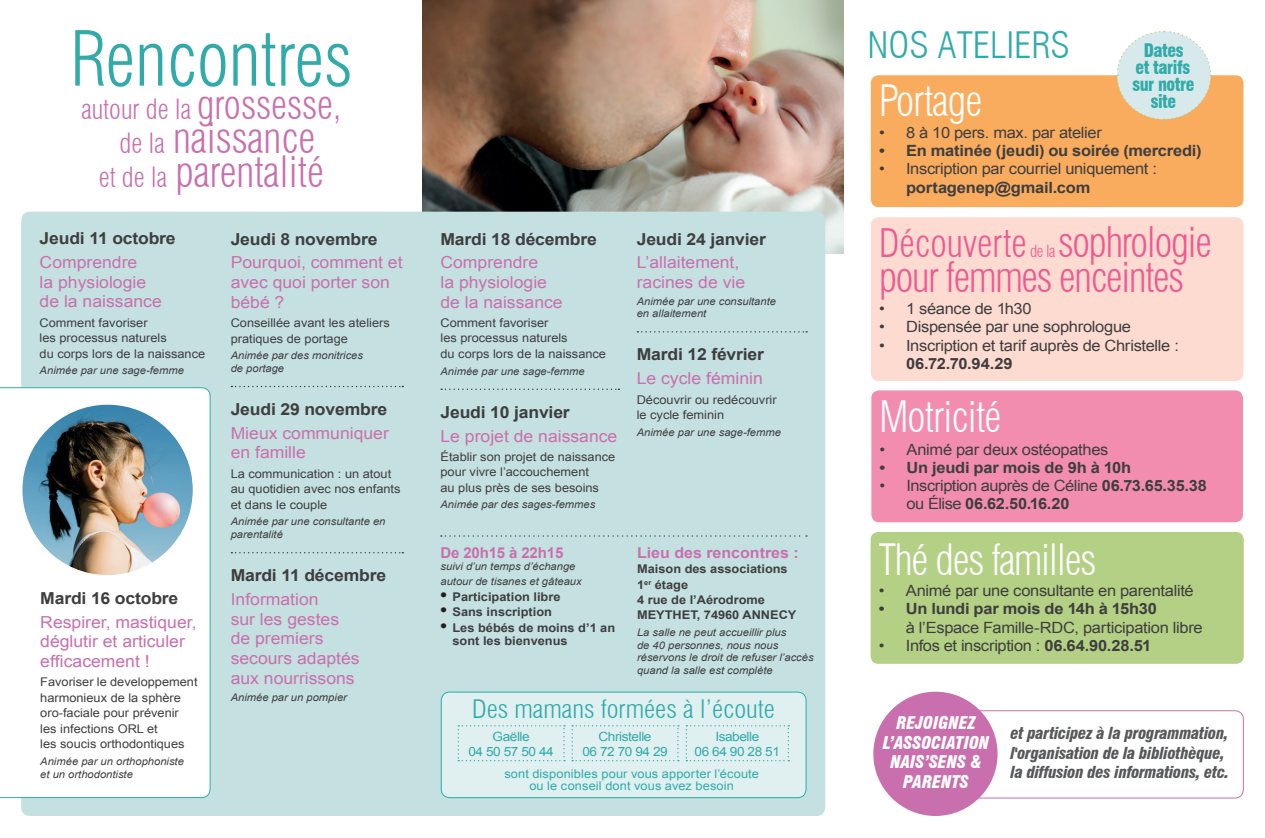
<style>
.page{position:relative;width:1265px;height:838px;background:#fff}
.page>*{position:absolute;margin:0;border:0;box-sizing:border-box;transform-origin:0 0}
.t1{font:300 condensed 74.4px "Swiss 721 BT";color:#30abaa;scale:.96 1}
.t2{font:300 condensed 42.15px/34.2px "Swiss 721 BT";color:#c96fad;text-align:center;scale:.96 1}
.t3{font:300 condensed 42.15px "Swiss 721 BT";letter-spacing:-.02em;color:#fff;scale:.96 1}
.t4{font:300 condensed 41.1px/35.1px "Swiss 721 BT";letter-spacing:-.03em;color:#f05892;scale:.96 1}
.t5{font:300 condensed 38.4px "Swiss 721 BT";color:#f05892;scale:.96 1}
.t6{font:300 condensed 35.55px "Swiss 721 BT";color:#30abaa;scale:1.06 1}
.t7{font:300 condensed 27.3px "Swiss 721 BT";color:#c96fad;scale:.96 1}
.t8{font:300 condensed 24.9px "Swiss 721 BT";color:#30abaa;scale:1.07 1}
.t9{font:900 condensed 18.3px/17px "Swiss 721 BT";letter-spacing:-.025em;color:#30abaa;text-align:center;scale:.96 1}
.t10{font:italic 900 condensed 17.1px/19.5px "Swiss 721 BT";color:#fff;text-align:center}
.t11{font:16.5px/19.6px "Arial";color:#c96fad;scale:1.07 1}
.t12{font:700 16.5px "Arial";letter-spacing:-.01em;color:#3e3e3f;scale:1.07 1}
.t13{font:300 condensed 16.5px "Swiss 721 BT";color:#f05892;scale:.96 1}
.t14{font:italic 900 condensed 16.2px/19.5px "Swiss 721 BT";letter-spacing:-.02em;color:#57585a}
.t15{font:15.45px/18.3px "Arial";letter-spacing:-.02em;color:#3e3e3f;scale:1.06 1}
.t16{font:700 15.45px "Arial";letter-spacing:-.015em;color:#3e3e3f;scale:1.06 1}
.t17{font:700 15px "Arial";color:#c96fad;scale:1.07 1}
.t18{font:700 15px "Arial";color:#c96fad}
.t19{font:12.75px/15.3px "Arial";letter-spacing:-.03em;color:#30abaa;text-align:center;scale:1.07 1}
.t20{font:12px/15.5px "Arial";color:#3e3e3f;scale:1.07 1}
.t21{font:700 12px/15.5px "Arial";color:#3e3e3f;scale:1.07 1}
.t22{font:12px/12.6px "Arial";letter-spacing:.01em;color:#30abaa;text-align:center;scale:1.07 1}
.t23{font:italic 10.5px/12.6px "Arial";color:#3e3e3f;scale:1.07 1}
.s1{font-size:39.75px}
.s2{font-size:36.45px}
.s3{font-size:27.3px}
.s4{font-size:18px;color:#231f20}
.s5{font-weight:700}
</style>
<div class="page">
<img style="left:423px;top:0;width:421px;height:254px">
<div style="left:21px;top:212px;width:804px;height:604px;background:#c5e0e0;border-radius:9px"></div>
<div style="left:0;top:387px;width:210px;height:411px;background:#fff"></div>
<div style="left:441px;top:692px;width:365px;height:105px;background:#e0efef;border-radius:9px"></div>
<div style="left:441px;top:691px;width:365px;height:107px;border:1px solid #30abaa;border-radius:9px"></div>
<div style="left:918px;top:710px;width:326px;height:88px;border:1px solid #c96fad;border-radius:9px"></div>
<svg style="left:637px;top:331px;width:170px;height:1px"></svg>
<svg style="left:572px;top:725px;width:107px;height:36px"></svg>
<svg style="left:686px;top:725px;width:103px;height:36px"></svg>
<div style="left:871px;top:390px;width:372px;height:132px;background:#f38daf;border-radius:8px"></div>
<div style="left:871px;top:75px;width:372px;height:132px;background:#faac5e;border-radius:8px"></div>
<div style="left:871px;top:217px;width:372px;height:164px;background:#fddbd0;border-radius:8px"></div>
<div style="left:871px;top:532px;width:373px;height:132px;background:#b4d084;border-radius:8px"></div>
<svg style="left:1116px;top:30px;width:96px;height:90px"></svg>
<svg style="left:231px;top:386px;width:172px;height:1px"></svg>
<svg style="left:231px;top:552px;width:172px;height:1px"></svg>
<svg style="left:441px;top:388px;width:178px;height:2px"></svg>
<svg style="left:441px;top:535px;width:366px;height:2px"></svg>
<svg style="left:458px;top:725px;width:107px;height:36px"></svg>
<img style="left:22px;top:404px;width:171px;height:171px;border-radius:86px">
<div style="left:873px;top:691px;width:125px;height:125px;background:#c96fad;border-radius:50%"></div>
<h1 class="t1" style="left:70px;top:14px;width:295px">Rencontres</h1>
<h3 class="t7" style="left:81px;top:92px;width:272px">autour de la <span class="s1">grossesse</span><span class="s2">,</span></h3>
<h2 class="t2" style="left:99px;top:120px;width:236px"><span class="s3">de la</span> naissance<br><span class="s3">et de la</span> parentalité</h2>
<h3 class="t12" style="left:40px;top:227px;width:129px">Jeudi 11 octobre</h3>
<h3 class="t11" style="left:40px;top:252px;width:116px">Comprendre<br>la physiologie de la naissance</h3>
<p class="t20" style="left:40px;top:315px;width:156px">Comment favoriser<br>les processus naturels<br>du corps lors de la naissance</p>
<p class="t23" style="left:40px;top:364px;width:136px">Animée par une sage-femme</p>
<h3 class="t12" style="left:40px;top:587px;width:131px">Mardi 16 octobre</h3>
<h3 class="t11" style="left:40px;top:612px;width:148px">Respirer, mastiquer, déglutir et articuler efficacement !</h3>
<p class="t20" style="left:40px;top:674px;width:149px">Favoriser le developpement harmonieux de la sphère oro-faciale pour prévenir les infections ORL et<br>les soucis orthodontiques</p>
<p class="t23" style="left:40px;top:755px;width:136px">Animée par un orthophoniste et un orthodontiste</p>
<h3 class="t12" style="left:231px;top:228px;width:139px">Jeudi 8 novembre</h3>
<h3 class="t11" style="left:231px;top:253px;width:162px">Pourquoi, comment et avec quoi porter son bébé ?</h3>
<p class="t20" style="left:231px;top:315px;width:150px">Conseillée avant les ateliers pratiques de portage</p>
<p class="t23" style="left:231px;top:349px;width:125px">Animée par des monitrices de portage</p>
<h3 class="t12" style="left:231px;top:398px;width:148px">Jeudi 29 novembre</h3>
<h3 class="t11" style="left:231px;top:423px;width:149px">Mieux communiquer en famille</h3>
<p class="t20" style="left:231px;top:466px;width:160px">La communication : un atout au quotidien avec nos enfants et dans le couple</p>
<p class="t23" style="left:231px;top:515px;width:146px">Animée par une consultante en parentalité</p>
<h3 class="t12" style="left:231px;top:564px;width:147px">Mardi 11 décembre</h3>
<h3 class="t11" style="left:231px;top:589px;width:122px">Information<br>sur les gestes de premiers secours adaptés aux nourrissons</h3>
<p class="t23" style="left:231px;top:690px;width:110px">Animée par un pompier</p>
<h3 class="t12" style="left:441px;top:228px;width:148px">Mardi 18 décembre</h3>
<h3 class="t11" style="left:441px;top:253px;width:116px">Comprendre<br>la physiologie de la naissance</h3>
<p class="t20" style="left:441px;top:315px;width:156px">Comment favoriser<br>les processus naturels<br>du corps lors de la naissance</p>
<p class="t23" style="left:441px;top:365px;width:136px">Animée par une sage-femme</p>
<h3 class="t12" style="left:441px;top:401px;width:122px">Jeudi 10 janvier</h3>
<h3 class="t11" style="left:441px;top:426px;width:167px">Le projet de naissance</h3>
<p class="t20" style="left:441px;top:449px;width:165px">Établir son projet de naissance pour vivre l’accouchement<br>au plus près de ses besoins</p>
<p class="t23" style="left:441px;top:498px;width:146px">Animée par des sages-femmes</p>
<p class="t18" style="left:441px;top:542px;width:124px">De 20h15 à 22h15</p>
<p class="t23" style="left:441px;top:559px;width:133px;line-height:15.1px">suivi d’un temps d’échange autour de tisanes et gâteaux</p>
<p class="t21" style="left:441px;top:589px;width:114px"><span class="s4">•</span> Participation libre</p>
<p class="t21" style="left:441px;top:604px;width:106px"><span class="s4">•</span> Sans inscription</p>
<p class="t21" style="left:453px;top:621px;width:154px;line-height:13.5px;text-indent:-12px"><span class="s4">•</span> Les bébés de moins d’1 an sont les bienvenus</p>
<h3 class="t12" style="left:637px;top:228px;width:122px">Jeudi 24 janvier</h3>
<h3 class="t11" style="left:637px;top:253px;width:103px">L’allaitement, racines de vie</h3>
<p class="t23" style="left:637px;top:295px;width:132px">Animée par une consultante en allaitement</p>
<h3 class="t12" style="left:637px;top:344px;width:120px">Mardi 12 février</h3>
<h3 class="t11" style="left:637px;top:369px;width:119px">Le cycle féminin</h3>
<p class="t20" style="left:637px;top:392px;width:132px">Découvrir ou redécouvrir le cycle feminin</p>
<p class="t23" style="left:637px;top:426px;width:136px">Animée par une sage-femme</p>
<p class="t17" style="left:637px;top:542px;width:153px">Lieu des rencontres :</p>
<p class="t21" style="left:637px;top:561px;width:150px">Maison des associations<br>1<sup>er</sup> étage<br>4 rue de l’Aérodrome<br>MEYTHET, 74960 ANNECY</p>
<p class="t23" style="left:637px;top:626px;width:167px">La salle ne peut accueillir plus<br>de 40 personnes, nous nous réservons le droit de refuser l’accès quand la salle est complète</p>
<h3 class="t6" style="left:868px;top:24px;width:192px">NOS ATELIERS</h3>
<h3 class="t9" style="left:1132px;top:42px;width:66px">Dates<br>et tarifs sur notre site</h3>
<h2 class="t3" style="left:879px;top:75px;width:109px">Portage</h2>
<p class="t15" style="left:879px;top:123px;width:212px">• 8 à 10 pers. max. par atelier</p>
<p class="t16" style="left:879px;top:140px;width:306px">• En matinée (jeudi) ou soirée (mercredi)</p>
<p class="t15" style="left:879px;top:160px;width:264px">• Inscription par courriel uniquement :</p>
<p class="t16" style="left:906px;top:177px;width:175px">portagenep@gmail.com</p>
<h3 class="t5" style="left:879px;top:220px;width:155px">Découverte</h3>
<h3 class="t4" style="left:879px;top:224px;width:348px;text-indent:179px">sophrologie pour femmes enceintes</h3>
<p class="t15" style="left:879px;top:300px;width:146px">• 1 séance de 1h30</p>
<p class="t15" style="left:879px;top:318px;width:239px">• Dispensée par une sophrologue</p>
<p class="t15" style="left:879px;top:336px;width:284px">• Inscription et tarif auprès de Christelle :</p>
<p class="t16" style="left:906px;top:353px;width:102px">06.72.70.94.29</p>
<h3 class="t13" style="left:1030px;top:241px;width:28px">de la</h3>
<h2 class="t3" style="left:880px;top:391px;width:128px">Motricité</h2>
<p class="t15" style="left:880px;top:440px;width:217px">• Animé par deux ostéopathes</p>
<p class="t16" style="left:880px;top:457px;width:239px">• Un jeudi par mois de 9h à 10h</p>
<p class="t15" style="left:907px;top:476px;width:285px;text-indent:-27px">• Inscription auprès de Céline <span class="s5">06.73.65.35.38 </span>ou Élise <span class="s5">06.62.50.16.20</span></p>
<h2 class="t3" style="left:879px;top:534px;width:228px">Thé des familles</h2>
<p class="t15" style="left:879px;top:581px;width:299px">• Animé par une consultante en parentalité</p>
<p class="t16" style="left:879px;top:598px;width:264px">• Un lundi par mois de 14h à 15h30</p>
<p class="t15" style="left:906px;top:618px;width:282px">à l’Espace Famille-RDC, participation libre</p>
<p class="t15" style="left:879px;top:636px;width:258px">• Infos et inscription : <span class="s5">06.64.90.28.51</span></p>
<h3 class="t8" style="left:472px;top:694px;width:285px">Des mamans formées à l’écoute</h3>
<p class="t19" style="left:582px;top:728px;width:81px">Christelle<br>06 72 70 94 29</p>
<p class="t19" style="left:695px;top:728px;width:81px">Isabelle<br>06 64 90 28 51</p>
<h3 class="t10" style="left:883px;top:713px;width:108px">REJOIGNEZ<br>L’ASSOCIATION<br>NAIS’SENS &amp;<br>PARENTS</h3>
<p class="t19" style="left:468px;top:728px;width:81px">Gaëlle<br>04 50 57 50 44</p>
<h3 class="t14" style="left:1011px;top:723px;width:220px">et participez à la programmation, l'organisation de la bibliothèque, la diffusion des informations, etc.</h3>
<p class="t22" style="left:504px;top:767px;width:239px">sont disponibles pour vous apporter l’écoute ou le conseil dont vous avez besoin</p>
</div>
